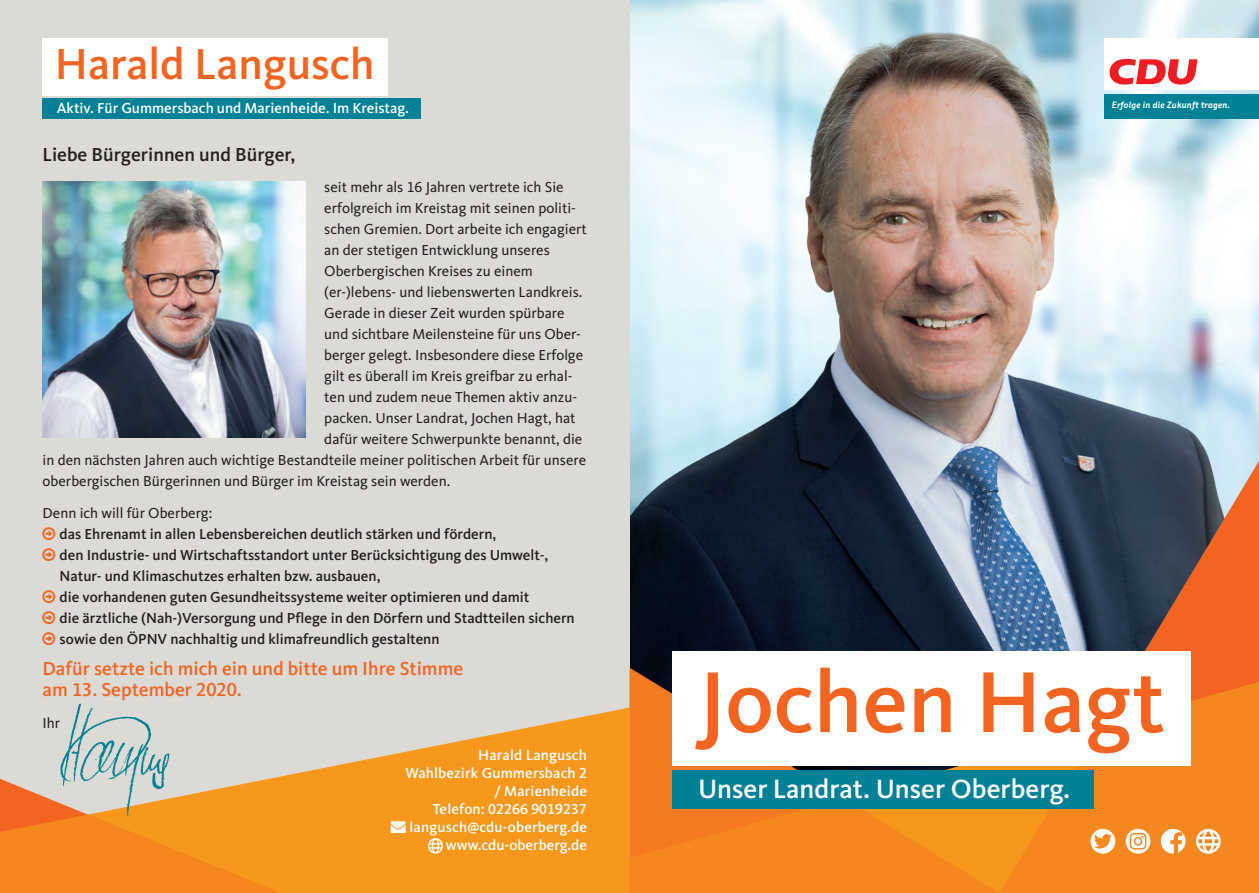
<style>
.page{position:relative;width:1259px;height:893px;background:#fff}
.page>*{position:absolute;margin:0;border:0;box-sizing:border-box;transform-origin:0 0}
.t1{font:500 89.55px "CDU Kievit";color:#f36421}
.t2{font:500 45px "CDU Kievit";color:#f36421}
.t3{font:500 27.45px "CDU Kievit";color:#fff}
.t4{font:500 19.5px/21px "CDU Kievit Tab";color:#f36421}
.t5{font:500 19.5px "CDU Kievit";color:#231f20}
.t6{font:15px "CDU Kievit";color:#231f20}
.t7{font:500 15px/21px "CDU Kievit";color:#231f20}
.t8{font:500 15px/18px "CDU Kievit";letter-spacing:.01em;color:#fff;text-align:right}
.t9{font:500 15px "CDU Kievit Tab";letter-spacing:.01em;color:#fff}
.t10{font:italic 700 9.15px "CDU Skopex";color:#fff}
.s1{font-family:"CDU Kievit Tab"}
.s2{font-family:"CDU Kievit"}
</style>
<div class="page">
<img style="left:629px;top:0;width:630px;height:31px">
<img style="left:629px;top:31px;width:630px;height:637px">
<div style="left:0;top:0;width:629px;height:893px;background:#dbdad5"></div>
<svg style="left:0;top:715px;width:591px;height:178px;fill:#f7981d"></svg>
<svg style="left:0;top:779px;width:280px;height:114px;background:#f48e27"></svg>
<svg style="left:999px;top:461px;width:260px;height:221px;background:#776364"></svg>
<svg style="left:591px;top:682px;width:408px;height:211px;background:#e78d31"></svg>
<svg style="left:629px;top:798px;width:370px;height:95px;background:#f28720"></svg>
<svg style="left:999px;top:682px;width:260px;height:211px;background:#f38821"></svg>
<div style="left:43px;top:98px;width:378px;height:21px;background:#008195"></div>
<div style="left:43px;top:38px;width:344px;height:57px;background:#fff"></div>
<div style="left:1104px;top:38px;width:155px;height:52px;background:#fff"></div>
<svg style="left:1109px;top:59px;width:88px;height:26px"></svg>
<div style="left:1104px;top:94px;width:155px;height:25px;background:#008195"></div>
<svg style="left:1160px;top:829px;width:25px;height:25px"></svg>
<svg style="left:1125px;top:829px;width:25px;height:25px"></svg>
<div style="left:1196px;top:829px;width:24px;height:25px;border:2px solid #fff;border-radius:50%"></div>
<div style="left:1202px;top:829px;width:12px;height:25px;border:2px solid #fff;border-radius:50%"></div>
<hr style="left:1197px;top:837px;width:22px;height:2px;background:#fff">
<hr style="left:1197px;top:843px;width:22px;height:3px;background:#fff">
<svg style="left:1090px;top:829px;width:25px;height:25px"></svg>
<div style="left:428px;top:838px;width:15px;height:16px;border:1px solid #fff;border-radius:50%"></div>
<div style="left:432px;top:838px;width:7px;height:16px;border:1px solid #fff;border-radius:50%"></div>
<svg style="left:429px;top:843px;width:13px;height:6px"></svg>
<div style="left:672px;top:770px;width:421px;height:38px;background:#008195"></div>
<div style="left:672px;top:651px;width:519px;height:114px;background:#fff"></div>
<img style="left:43px;top:182px;width:262px;height:255px">
<img style="left:53px;top:703px;width:124px;height:116px">
<h2 class="t2" style="left:55px;top:38px;width:321px">Harald Langusch</h2>
<p class="t8" style="left:57px;top:99px;width:354px">Aktiv. Für Gummersbach und Marienheide. Im Kreistag.</p>
<h3 class="t5" style="left:43px;top:143px;width:254px">Liebe Bürgerinnen und Bürger,</h3>
<p class="t6" style="left:324px;top:179px;width:241px">seit mehr als <span class="s1">16</span> Jahren vertrete ich Sie</p>
<p class="t6" style="left:324px;top:200px;width:253px">erfolgreich im Kreistag mit seinen politi-</p>
<p class="t6" style="left:324px;top:221px;width:264px">schen Gremien. Dort arbeite ich engagiert</p>
<p class="t6" style="left:324px;top:242px;width:227px">an der stetigen Entwicklung unseres</p>
<p class="t6" style="left:324px;top:263px;width:210px">Oberbergischen Kreises zu einem</p>
<p class="t6" style="left:324px;top:284px;width:260px">(er-)lebens- und liebenswerten Landkreis.</p>
<p class="t6" style="left:324px;top:305px;width:242px">Gerade in dieser Zeit wurden spürbare</p>
<p class="t6" style="left:324px;top:326px;width:258px">und sichtbare Meilensteine für uns Ober-</p>
<p class="t6" style="left:324px;top:347px;width:260px">berger gelegt. Insbesondere diese Erfolge</p>
<p class="t6" style="left:324px;top:368px;width:250px">gilt es überall im Kreis greifbar zu erhal-</p>
<p class="t6" style="left:324px;top:389px;width:254px">ten und zudem neue Themen aktiv anzu-</p>
<p class="t6" style="left:324px;top:410px;width:253px">packen. Unser Landrat, Jochen Hagt, hat</p>
<p class="t6" style="left:324px;top:431px;width:259px">dafür weitere Schwerpunkte benannt, die</p>
<p class="t6" style="left:43px;top:452px;width:545px">in den nächsten Jahren auch wichtige Bestandteile meiner politischen Arbeit für unsere</p>
<p class="t6" style="left:43px;top:473px;width:409px">oberbergischen Bürgerinnen und Bürger im Kreistag sein werden.</p>
<p class="t6" style="left:43px;top:504px;width:171px">Denn ich will für Oberberg:</p>
<p class="t7" style="left:60px;top:523px;width:517px">das Ehrenamt in allen Lebensbereichen deutlich stärken und fördern,<br>den Industrie- und Wirtschaftsstandort unter Berücksichtigung des Umwelt-, Natur- und Klimaschutzes erhalten bzw. ausbauen,<br>die vorhandenen guten Gesundheitssysteme weiter optimieren und damit<br>die ärztliche (Nah-)Versorgung und Pflege in den Dörfern und Stadtteilen sichern sowie den ÖPNV nachhaltig und klimafreundlich gestaltenn</p>
<h3 class="t4" style="left:43px;top:658px;width:422px">Dafür setzte ich mich ein und bitte um Ihre Stimme am 13. September 2020.</h3>
<p class="t6" style="left:43px;top:714px;width:19px">Ihr</p>
<p class="t8" style="left:405px;top:746px;width:183px">Harald Langusch<br>Wahlbezirk Gummersbach <span class="s1">2 </span>/ Marienheide</p>
<p class="t9" style="left:433px;top:801px;width:156px"><span class="s2">Telefon:</span> 02266 9019237</p>
<p class="t8" style="left:391px;top:818px;width:198px">→ langusch@cdu-oberberg.de www.cdu-oberberg.de</p>
<p class="t10" style="left:1111px;top:100px;width:120px">Erfolge in die Zukunft tragen.</p>
<h1 class="t1" style="left:698px;top:651px;width:468px">Jochen Hagt</h1>
<h3 class="t3" style="left:698px;top:773px;width:374px">Unser Landrat. Unser Oberberg.</h3>
</div>
